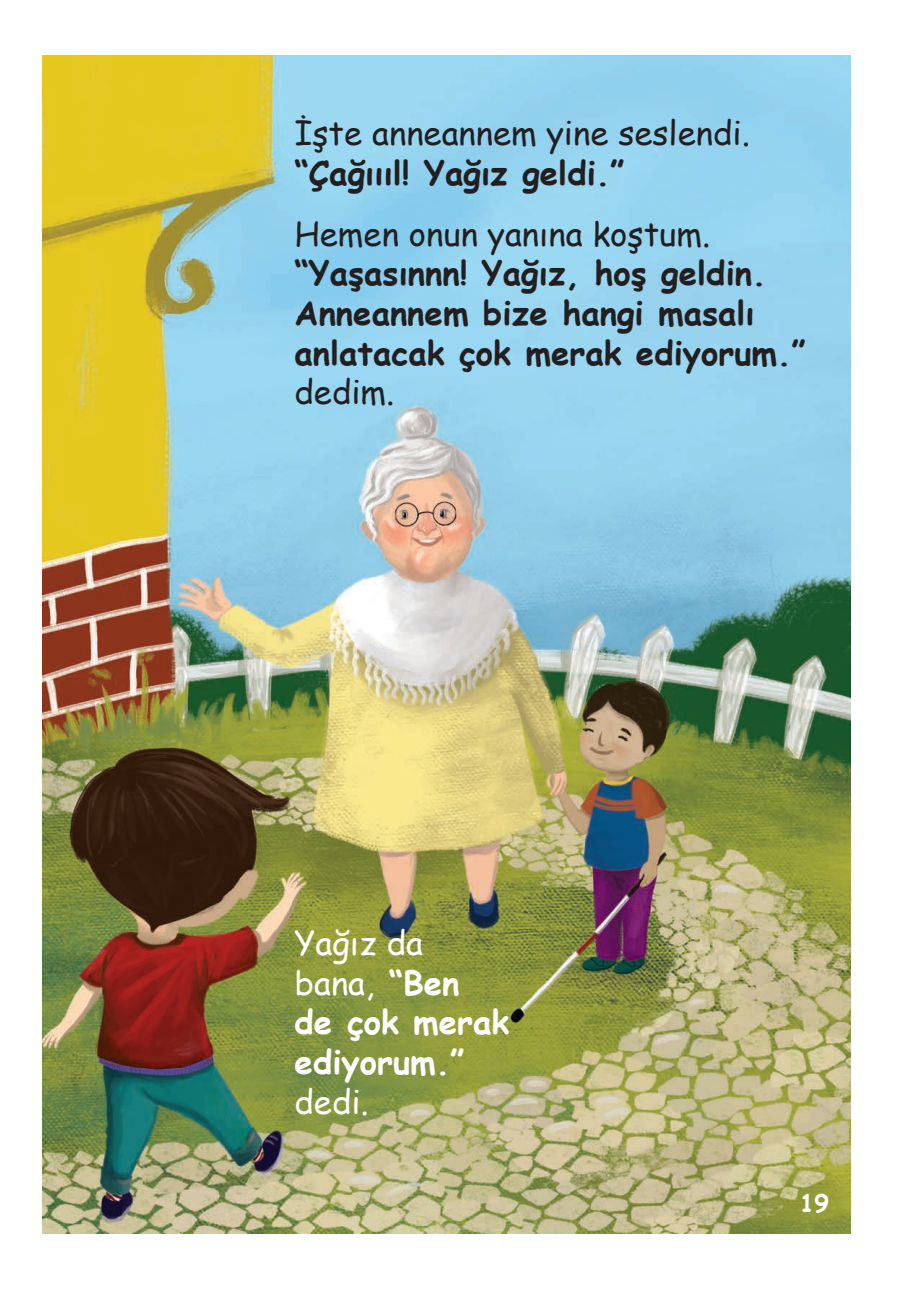
<style>
.page{position:relative;width:906px;height:1289px;background:#fff}
.page>*{position:absolute;margin:0;border:0;box-sizing:border-box;transform-origin:0 0}
.t1{font:700 33px/39.6px "Comic Sans MS";color:#231f20}
.t2{font:33px "Comic Sans MS";color:#231f20}
.t3{font:700 33px/39.6px "Comic Sans MS";color:#fff}
.t4{font:33px "Comic Sans MS";color:#fff}
.t5{font:700 24px "Comic Sans MS";color:#fff}
.s1{font-weight:400}
</style>
<div class="page">
<img style="left:43px;top:55px;width:807px;height:1178px">
<p class="t2" style="left:294px;top:109px;width:457px">İşte anneannem yine seslendi.</p>
<p class="t1" style="left:294px;top:152px;width:331px">“Çağıııl! Yağız geldi.”</p>
<p class="t2" style="left:294px;top:209px;width:417px">Hemen onun yanına koştum.</p>
<p class="t1" style="left:294px;top:252px;width:513px">“Yaşasınnn! Yağız, hoş geldin.<br>Anneannem bize hangi masalı anlatacak çok merak ediyorum.”</p>
<p class="t2" style="left:294px;top:368px;width:101px">dedim.</p>
<p class="t3" style="left:294px;top:922px;width:216px"><span class="s1">Yağız da bana,</span> “Ben<br>de çok merak ediyorum.”</p>
<p class="t4" style="left:294px;top:1077px;width:76px">dedi.</p>
<p class="t5" style="left:800px;top:1185px;width:31px">19</p>
</div>
